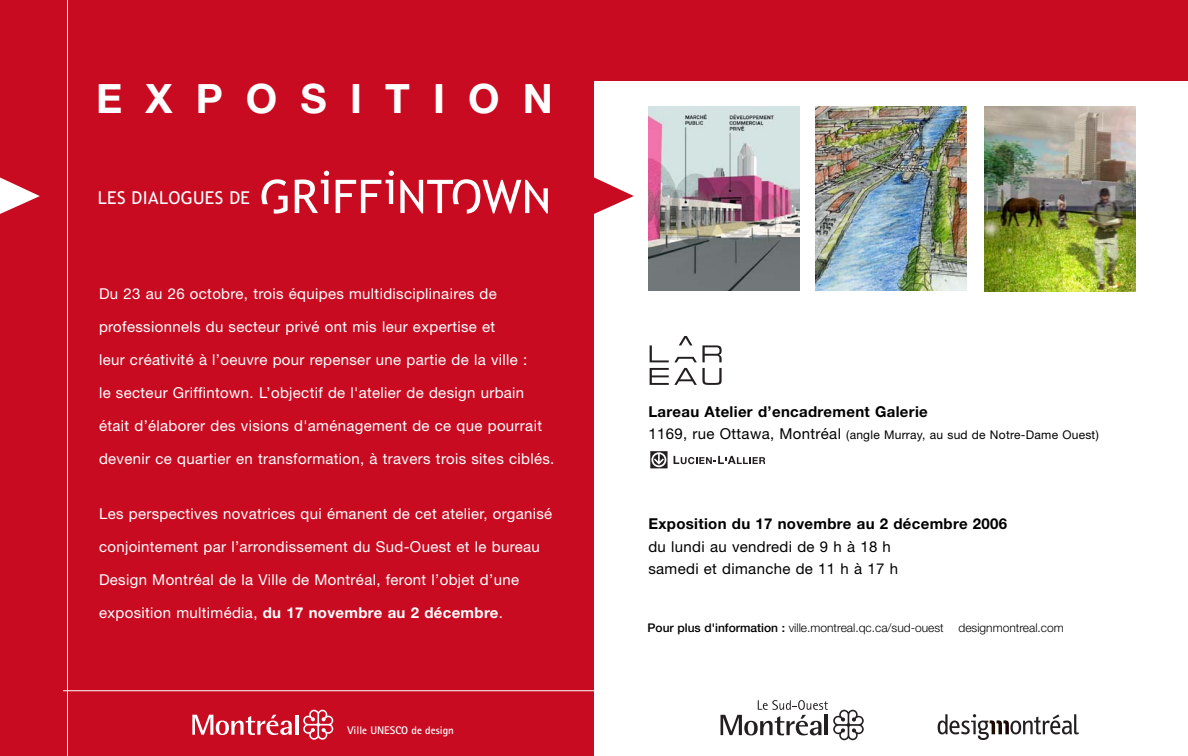
<style>
.page{position:relative;width:1188px;height:756px;background:#fff}
.page>*{position:absolute;margin:0;border:0;box-sizing:border-box;transform-origin:0 0}
.t1{font:700 40.5px "Helvetica Neue";letter-spacing:.57em;color:#fff}
.t2{font:17.7px "Trebuchet MS";letter-spacing:.02em;color:#fff}
.t3{font:15px/33px "Helvetica Neue";letter-spacing:.02em;color:#fff}
.t4{font:700 15px "Helvetica Neue";letter-spacing:.02em;color:#000}
.t5{font:15px/22.5px "Helvetica Neue";letter-spacing:.02em;color:#000}
.t6{font:300 12px "Helvetica Neue";color:#000}
.t7{font:12px "Helvetica Neue";letter-spacing:.02em;color:#000}
.t8{font:700 11.1px "Rotis Sans Serif";color:#fff}
.s1{font-weight:700}
.s2{font-size:15px}
.s3{font-weight:500}
</style>
<div class="page">
<div style="left:0;top:27px;width:594px;height:729px;background:#c80b21"></div>
<img style="left:816px;top:107px;width:151px;height:184px">
<img style="left:648px;top:107px;width:151px;height:184px">
<img style="left:984px;top:107px;width:151px;height:184px">
<svg style="left:721px;top:700px;width:143px;height:40px"></svg>
<svg style="left:938px;top:714px;width:141px;height:26px"></svg>
<div style="left:0;top:0;width:1188px;height:81px;background:#c80b21"></div>
<svg style="left:0;top:177px;width:40px;height:37px"></svg>
<svg style="left:594px;top:177px;width:40px;height:37px"></svg>
<hr style="left:67px;top:0;width:1px;height:756px;background:#fff">
<hr style="left:63px;top:690px;width:552px;height:1px;background:#fff">
<svg style="left:192px;top:715px;width:100px;height:20px"></svg>
<hr style="left:295px;top:715px;width:3px;height:20px;background:#fff">
<svg style="left:303px;top:710px;width:30px;height:30px"></svg>
<svg style="left:650px;top:368px;width:72px;height:17px"></svg>
<svg style="left:650px;top:336px;width:72px;height:26px"></svg>
<svg style="left:295px;top:171px;width:34px;height:42px"></svg>
<svg style="left:336px;top:171px;width:58px;height:42px"></svg>
<svg style="left:400px;top:179px;width:148px;height:35px"></svg>
<svg style="left:262px;top:179px;width:26px;height:35px"></svg>
<svg style="left:650px;top:451px;width:18px;height:17px"></svg>
<svg style="left:674px;top:456px;width:91px;height:8px"></svg>
<h1 class="t1" style="left:96px;top:84px;width:458px">EXPOSITION</h1>
<p class="t2" style="left:98px;top:188px;width:154px">LES DIALOGUES DE</p>
<p class="t3" style="left:99px;top:279px;width:399px">Du 23 au 26 octobre, trois équipes multidisciplinaires de</p>
<p class="t3" style="left:99px;top:312px;width:398px">professionnels du secteur privé ont mis leur expertise et</p>
<p class="t3" style="left:99px;top:345px;width:430px">leur créativité à l’oeuvre pour repenser une partie de la ville :</p>
<p class="t3" style="left:99px;top:378px;width:427px">le secteur Griffintown. L’objectif de l'atelier de design urbain</p>
<p class="t3" style="left:99px;top:411px;width:445px">était d’élaborer des visions d'aménagement de ce que pourrait</p>
<p class="t3" style="left:99px;top:444px;width:457px">devenir ce quartier en transformation, à travers trois sites ciblés.</p>
<p class="t3" style="left:99px;top:498px;width:455px">Les perspectives novatrices qui émanent de cet atelier, organisé</p>
<p class="t3" style="left:99px;top:531px;width:442px">conjointement par l’arrondissement du Sud-Ouest et le bureau</p>
<p class="t3" style="left:99px;top:564px;width:422px">Design Montréal de la Ville de Montréal, feront l’objet d’une exposition multimédia, <span class="s1">du 17 novembre au 2 décembre</span>.</p>
<p class="t8" style="left:347px;top:727px;width:108px">Ville UNESCO de design</p>
<p class="t4" style="left:648px;top:406px;width:281px">Lareau Atelier d’encadrement Galerie</p>
<p class="t7" style="left:648px;top:431px;width:452px"><span class="s2">1169, rue Ottawa, Montréal</span> (angle Murray, au sud de Notre-Dame Ouest)</p>
<p class="t4" style="left:648px;top:519px;width:360px">Exposition du 17 novembre au 2 décembre 2006</p>
<p class="t5" style="left:648px;top:537px;width:251px">du lundi au vendredi de 9 h à 18 h samedi et dimanche de 11 h à 17 h</p>
<p class="t6" style="left:648px;top:623px;width:418px"><span class="s3">Pour plus d'information :</span> ville.montreal.qc.ca/sud-ouest designmontreal.com</p>
</div>
